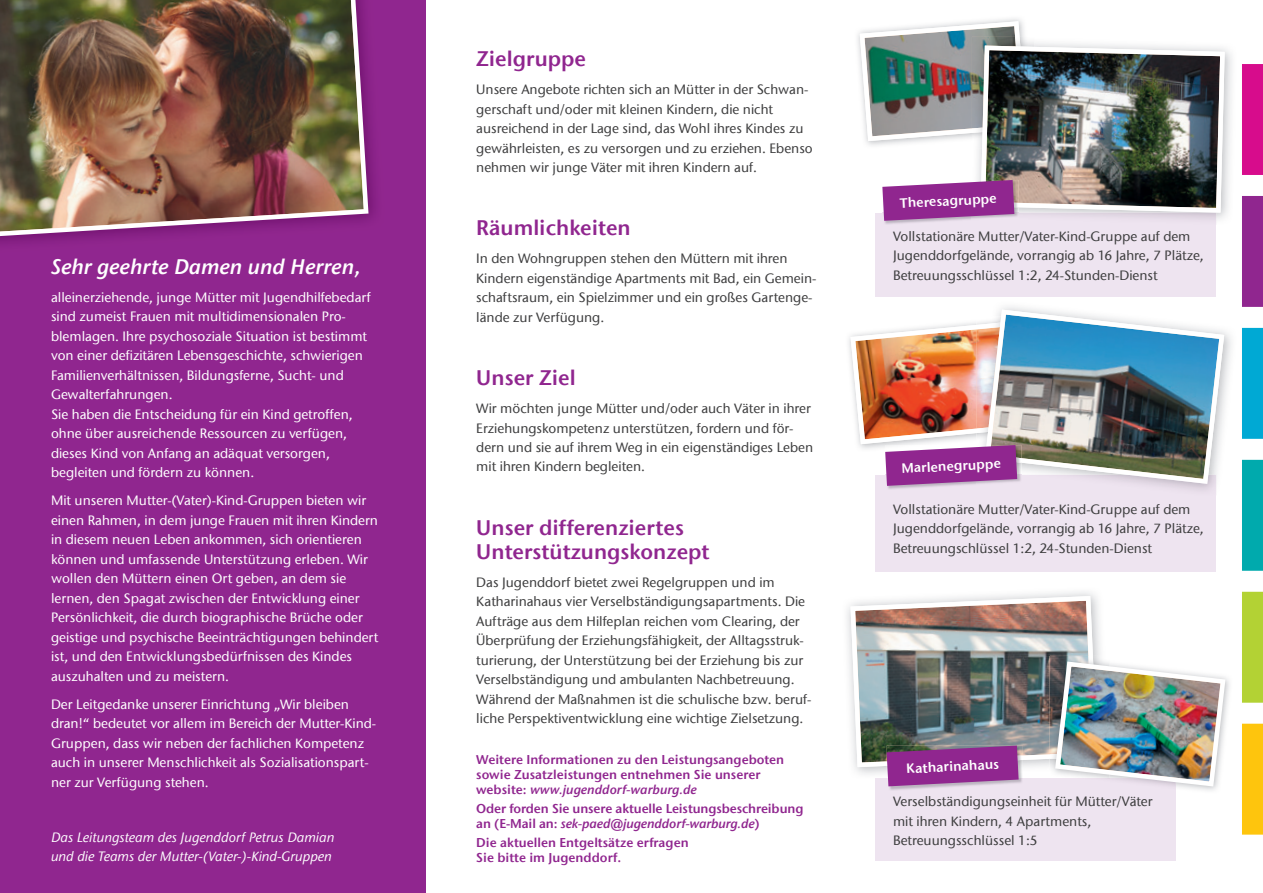
<style>
.page{position:relative;width:1263px;height:893px;background:#fff}
.page>*{position:absolute;margin:0;border:0;box-sizing:border-box;transform-origin:0 0}
.t1{font:21px/24px "ITC Stone Sans Com Semi";color:#90268f}
.t2{font:italic 21px "ITC Stone Sans Com Semi";color:#fff}
.t3{font:500 13.5px/19.5px "ITC Stone Sans Com";color:#3e3e3f}
.t4{font:500 13.5px/19.5px "ITC Stone Sans Com";color:#fff}
.t5{font:italic 500 13.5px/19.5px "ITC Stone Sans Com";color:#fff}
.t6{font:13.5px "ITC Stone Sans Com Semi";color:#fff}
.t7{font:12.75px/15px "ITC Stone Sans Com Semi";color:#90268f}
.s1{font-style:normal}
.s2{font-style:italic}
</style>
<div class="page">
<div style="left:1242px;top:64px;width:21px;height:111px;background:#d70c8c"></div>
<div style="left:1242px;top:196px;width:21px;height:111px;background:#90268f"></div>
<div style="left:1242px;top:327px;width:21px;height:112px;background:#00a9d4"></div>
<div style="left:1242px;top:459px;width:21px;height:112px;background:#00aaad"></div>
<div style="left:1242px;top:591px;width:21px;height:112px;background:#b3d234"></div>
<div style="left:1242px;top:723px;width:21px;height:112px;background:#fec50d"></div>
<div style="left:0;top:0;width:425px;height:893px;background:#90268f"></div>
<img style="left:0;top:100px;width:375px;height:143px">
<img style="left:0;top:0;width:368px;height:236px">
<div style="left:875px;top:213px;width:341px;height:84px;background:#eee4f0"></div>
<div style="left:875px;top:475px;width:341px;height:96px;background:#eee4f0"></div>
<div style="left:875px;top:778px;width:301px;height:83px;background:#eee4f0"></div>
<img style="left:884px;top:221px;width:51px;height:3px">
<img style="left:860px;top:21px;width:365px;height:200px">
<img style="left:887px;top:486px;width:51px;height:3px">
<img style="left:850px;top:310px;width:374px;height:176px">
<img style="left:888px;top:786px;width:71px;height:4px">
<img style="left:1176px;top:677px;width:53px;height:114px">
<img style="left:850px;top:596px;width:375px;height:190px">
<h1 class="t2" style="left:51px;top:254px;width:311px">Sehr geehrte Damen und Herren<span class="s1">,</span></h1>
<p class="t4" style="left:51px;top:287px;width:321px">alleinerziehende, junge Mütter mit Jugendhilfebedarf sind zumeist Frauen mit multidimensionalen Pro&shy;blemlagen. Ihre psychosoziale Situation ist bestimmt von einer defizitären Lebensgeschichte, schwierigen Familienverhältnissen, Bildungsferne, Sucht- und Gewalterfahrungen.<br>Sie haben die Entscheidung für ein Kind getroffen, ohne über ausreichende Ressourcen zu verfügen, dieses Kind von Anfang an adäquat versorgen, begleiten und fördern zu können.</p>
<p class="t4" style="left:51px;top:491px;width:329px">Mit unseren Mutter-(Vater)-Kind-Gruppen bieten wir einen Rahmen, in dem junge Frauen mit ihren Kindern in diesem neuen Leben ankommen, sich orientieren können und umfassende Unterstützung erleben. Wir wollen den Müttern einen Ort geben, an dem sie lernen, den Spagat zwischen der Entwicklung einer Persönlichkeit, die durch biographische Brüche oder geistige und psychische Beeinträchtigungen behindert ist, und den Entwicklungsbedürfnissen des Kindes auszuhalten und zu meistern.</p>
<p class="t4" style="left:51px;top:694px;width:327px">Der Leitgedanke unserer Einrichtung „Wir bleiben dran!“ bedeutet vor allem im Bereich der Mutter-Kind-Gruppen, dass wir neben der fachlichen Kompetenz auch in unserer Menschlichkeit als Sozialisationspart&shy;ner zur Verfügung stehen.</p>
<p class="t5" style="left:51px;top:827px;width:285px">Das Leitungsteam des Jugenddorf Petrus Damian und die Teams der Mutter-(Vater-)-Kind-Gruppen</p>
<h1 class="t1" style="left:476px;top:47px;width:111px">Zielgruppe</h1>
<p class="t3" style="left:476px;top:80px;width:338px">Unsere Angebote richten sich an Mütter in der Schwan&shy;gerschaft und/oder mit kleinen Kindern, die nicht ausreichend in der Lage sind, das Wohl ihres Kindes zu gewährleisten, es zu versorgen und zu erziehen. Ebenso nehmen wir junge Väter mit ihren Kindern auf.</p>
<h1 class="t1" style="left:476px;top:216px;width:156px">Räumlichkeiten</h1>
<p class="t3" style="left:476px;top:249px;width:342px">In den Wohngruppen stehen den Müttern mit ihren Kindern eigenständige Apartments mit Bad, ein Gemein&shy;schaftsraum, ein Spielzimmer und ein großes Gartenge&shy;lände zur Verfügung.</p>
<h1 class="t1" style="left:476px;top:365px;width:101px">Unser Ziel</h1>
<p class="t3" style="left:476px;top:399px;width:338px">Wir möchten junge Mütter und/oder auch Väter in ihrer Erziehungskompetenz unterstützen, fordern und för&shy;dern und sie auf ihrem Weg in ein eigenständiges Leben mit ihren Kindern begleiten.</p>
<h1 class="t1" style="left:476px;top:515px;width:235px">Unser differenziertes<br>Unterstützungskonzept</h1>
<p class="t3" style="left:476px;top:572px;width:337px">Das Jugenddorf bietet zwei Regelgruppen und im Katharinahaus vier Verselbständigungsapartments. Die Aufträge aus dem Hilfeplan reichen vom Clearing, der Überprüfung der Erziehungsfähigkeit, der Alltagsstruk&shy;turierung, der Unterstützung bei der Erziehung bis zur Verselbständigung und ambulanten Nachbetreuung.<br>Während der Maßnahmen ist die schulische bzw. beruf&shy;liche Perspektiventwicklung eine wichtige Zielsetzung.</p>
<p class="t7" style="left:476px;top:751px;width:309px">Weitere Informationen zu den Leistungsangeboten sowie Zusatzleistungen entnehmen Sie unserer website: <span class="s2">www.jugenddorf-warburg.de</span></p>
<p class="t7" style="left:476px;top:801px;width:329px">Oder forden Sie unsere aktuelle Leistungsbeschreibung an (E-Mail an: <span class="s2">sek-paed@jugenddorf-warburg.de</span>)</p>
<p class="t7" style="left:476px;top:835px;width:214px">Die aktuellen Entgeltsätze erfragen<br>Sie bitte im Jugenddorf.</p>
<p class="t6" style="left:900px;top:195px;width:98px;rotate:-3deg">Theresagruppe</p>
<p class="t3" style="left:893px;top:226px;width:312px">Vollstationäre Mutter/Vater-Kind-Gruppe auf dem<br>Jugenddorfgelände, vorrangig ab 16 Jahre, 7 Plätze,<br>Betreuungsschlüssel 1:2, 24-Stunden-Dienst</p>
<p class="t6" style="left:901px;top:460px;width:101px;rotate:-3deg">Marlenegruppe</p>
<p class="t3" style="left:893px;top:499px;width:312px">Vollstationäre Mutter/Vater-Kind-Gruppe auf dem<br>Jugenddorfgelände, vorrangig ab 16 Jahre, 7 Plätze,<br>Betreuungschlüssel 1:2, 24-Stunden-Dienst</p>
<p class="t6" style="left:906px;top:760px;width:94px;rotate:-3deg">Katharinahaus</p>
<p class="t3" style="left:893px;top:792px;width:261px">Verselbständigungseinheit für Mütter/Väter mit ihren Kindern, 4 Apartments,<br>Betreuungsschlüssel 1:5</p>
</div>
